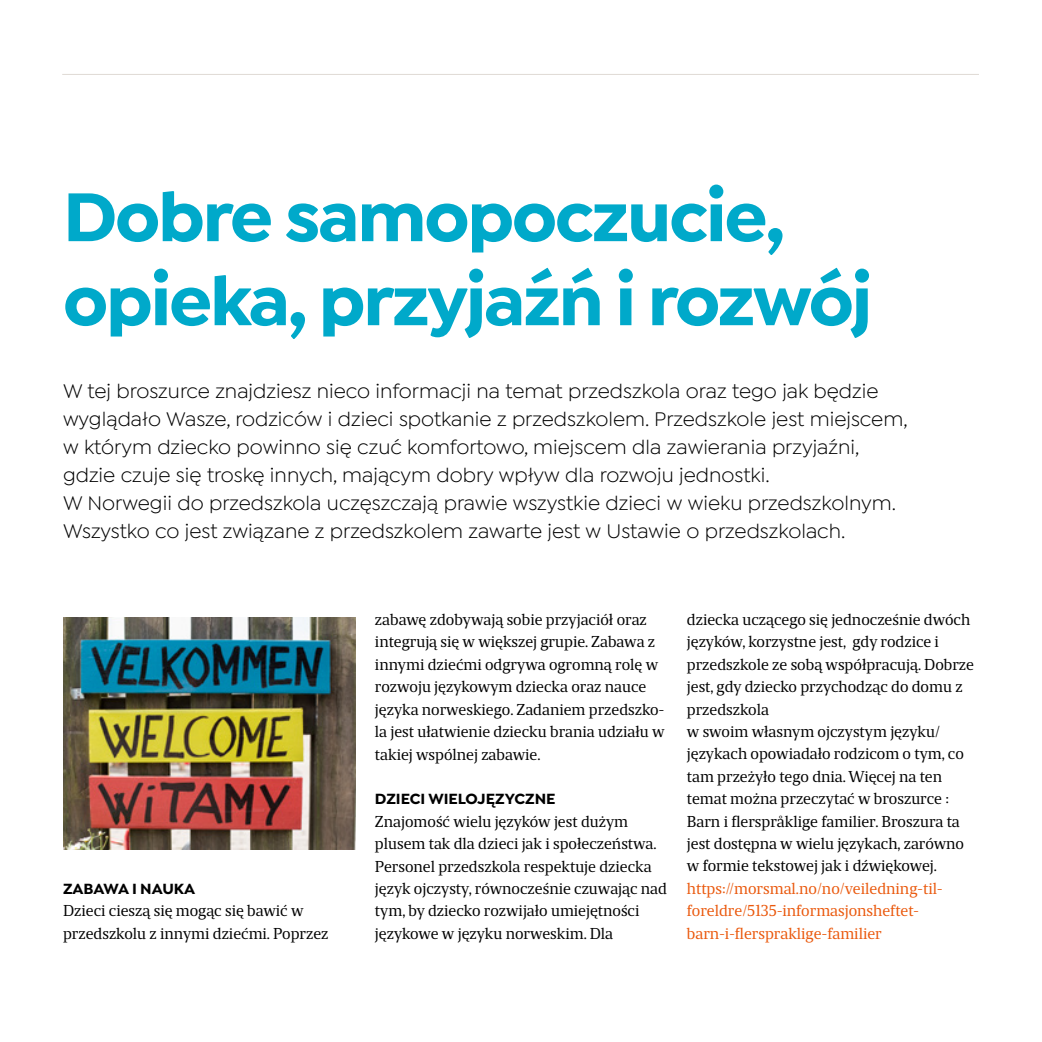
<style>
.page{position:relative;width:1042px;height:1042px;background:#fff}
.page>*{position:absolute;margin:0;border:0;box-sizing:border-box;transform-origin:0 0}
.t1{font:700 73.5px/84px "Isidora Sans";letter-spacing:-.03em;color:#00a9ca}
.t2{font:21px/28px "Isidora Sans";color:#000}
.t3{font:15.75px/22.4px "Maga";color:#000}
.t4{font:15.75px/22.4px "Maga";color:#ea580c}
.t5{font:700 15.75px "Isidora Sans";color:#000}
</style>
<div class="page">
<hr style="left:62px;top:74px;width:917px;height:1px;background:#dfdad5">
<img style="left:63px;top:617px;width:292px;height:232px">
<h1 class="t1" style="left:63px;top:175px;width:811px">Dobre samopoczucie, opieka, przyjaźń i rozwój</h1>
<p class="t2" style="left:63px;top:377px;width:846px">W tej broszurce znajdziesz nieco informacji na temat przedszkola oraz tego jak będzie wyglądało Wasze, rodziców i dzieci spotkanie z przedszkolem. Przedszkole jest miejscem, w którym dziecko powinno się czuć komfortowo, miejscem dla zawierania przyjaźni, gdzie czuje się troskę innych, mającym dobry wpływ dla rozwoju jednostki.<br>W Norwegii do przedszkola uczęszczają prawie wszystkie dzieci w wieku przedszkolnym.<br>Wszystko co jest związane z przedszkolem zawarte jest w Ustawie o przedszkolach.</p>
<p class="t5" style="left:63px;top:879px;width:134px">ZABAWA I NAUKA</p>
<p class="t3" style="left:63px;top:900px;width:267px">Dzieci cieszą się mogąc się bawić w przedszkolu z innymi dziećmi. Poprzez</p>
<p class="t3" style="left:375px;top:608px;width:291px">zabawę zdobywają sobie przyjaciół oraz integrują się w większej grupie. Zabawa z innymi dziećmi odgrywa ogromną rolę w rozwoju językowym dziecka oraz nauce języka norweskiego. Zadaniem przedszko&shy;la jest ułatwienie dziecku brania udziału w takiej wspólnej zabawie.</p>
<p class="t5" style="left:375px;top:789px;width:182px">DZIECI WIELOJĘZYCZNE</p>
<p class="t3" style="left:375px;top:810px;width:293px">Znajomość wielu języków jest dużym plusem tak dla dzieci jak i społeczeństwa.<br>Personel przedszkola respektuje dziecka język ojczysty, równocześnie czuwając nad tym, by dziecko rozwijało umiejętności językowe w języku norweskim. Dla</p>
<p class="t3" style="left:687px;top:608px;width:289px">dziecka uczącego się jednocześnie dwóch języków, korzystne jest, gdy rodzice i przedszkole ze sobą współpracują. Dobrze jest, gdy dziecko przychodząc do domu z przedszkola<br>w swoim własnym ojczystym języku/ językach opowiadało rodzicom o tym, co tam przeżyło tego dnia. Więcej na ten temat można przeczytać w broszurce :<br>Barn i flerspråklige familier. Broszura ta jest dostępna w wielu językach, zarówno w formie tekstowej jak i dźwiękowej.</p>
<p class="t4" style="left:687px;top:877px;width:257px">https://morsmal.no/no/veiledning-til&shy;foreldre/5135-informasjonsheftet&shy;barn-i-flerspraklige-familier</p>
</div>
